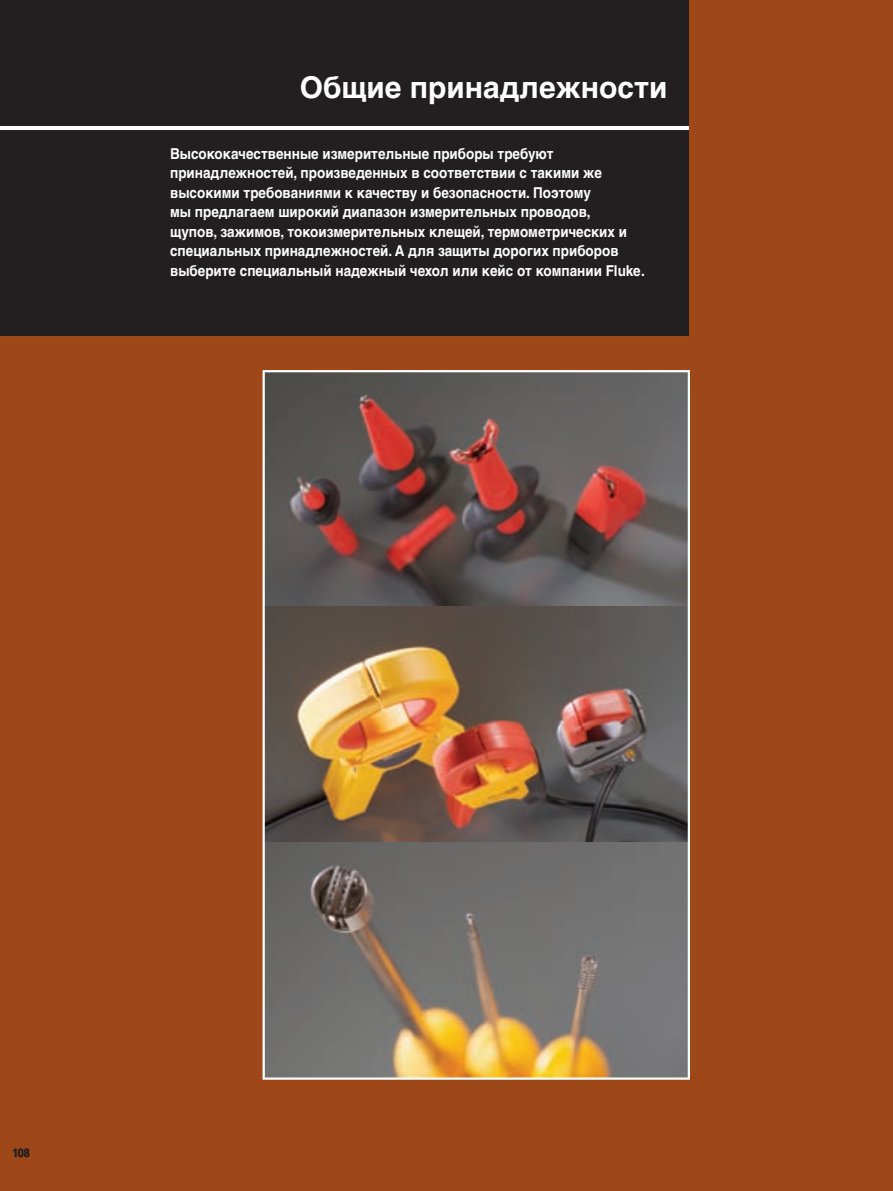
<style>
.page{position:relative;width:893px;height:1191px;background:#9e4718}
.page>*{position:absolute;margin:0;border:0;box-sizing:border-box;transform-origin:0 0}
.t1{font:700 30px "Helvetica LT Std";color:#fff}
.t2{font:700 15px/19.5px "Helvetica LT Std";color:#fff;scale:.9 1}
.t3{font:700 12px "Helvetica LT Std";color:#231f20;scale:.9 1}
</style>
<div class="page">
<img style="left:263px;top:370px;width:427px;height:709px">
<div style="left:0;top:0;width:689px;height:336px;background:#231f20"></div>
<hr style="left:0;top:126px;width:689px;height:3px;background:#fff">
<h1 class="t1" style="left:300px;top:75px;width:369px">Общие принадлежности</h1>
<p class="t2" style="left:170px;top:145px;width:529px">Высококачественные измерительные приборы требуют принадлежностей, произведенных в соответствии с такими же высокими требованиями к качеству и безопасности. Поэтому<br>мы предлагаем широкий диапазон измерительных проводов,<br>щупов, зажимов, токоизмерительных клещей, термометрических и специальных принадлежностей. А для защиты дорогих приборов выберите специальный надежный чехол или кейс от компании Fluke.</p>
<p class="t3" style="left:13px;top:1148px;width:21px">108</p>
</div>
